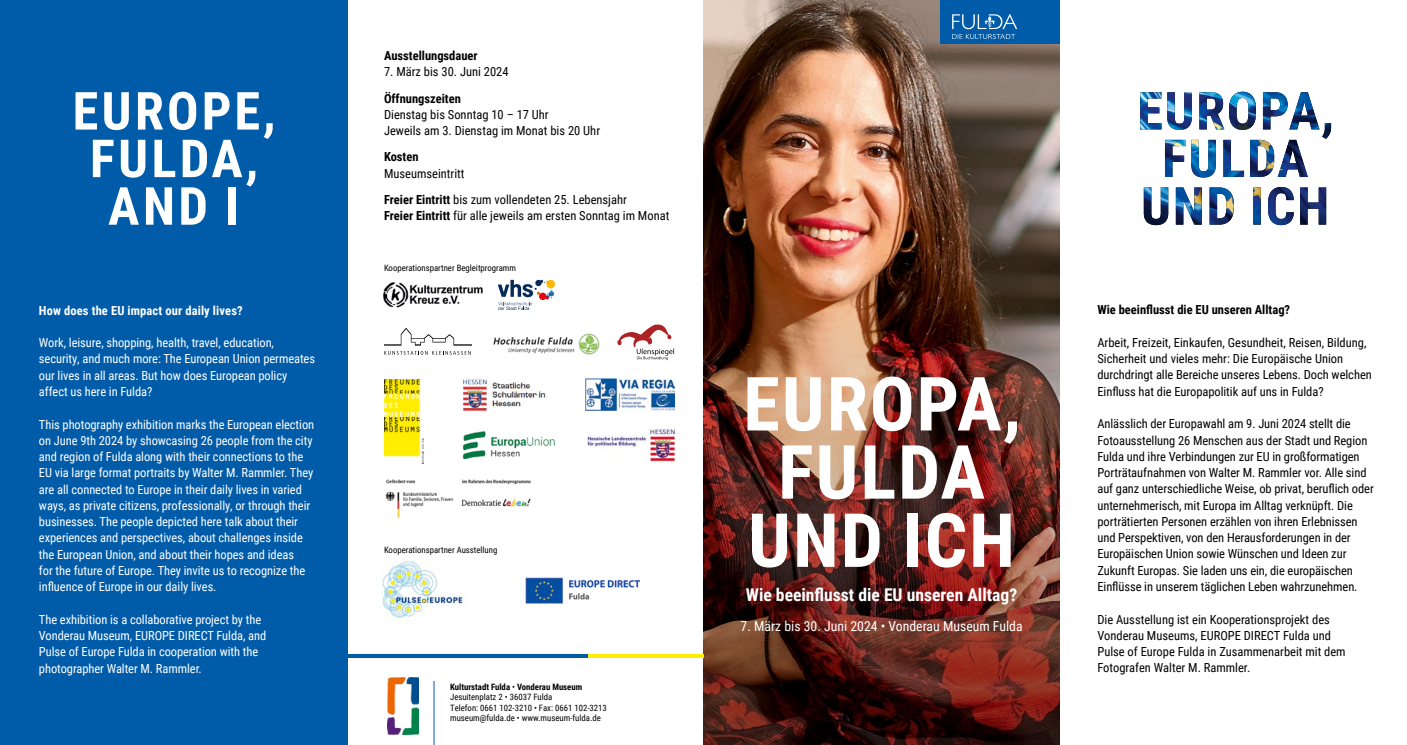
<style>
.page{position:relative;width:1407px;height:745px;background:#fff}
.page>*{position:absolute;margin:0;border:0;box-sizing:border-box;transform-origin:0 0}
.t1{font:700 74.75px/68.1px "Roboto Condensed";letter-spacing:.025em;color:#fff;text-align:center}
.t2{font:700 52.5px/47.5px "Roboto Condensed";letter-spacing:.06em;color:#fff;text-align:center}
.t3{font:700 17.62px "Roboto Condensed";color:#fff}
.t4{font:13.75px "Roboto Condensed";color:#fff}
.t5{font:12.5px/16.2px "Roboto Condensed";letter-spacing:-.005em;color:#000}
.t6{font:12.5px/16.2px "Roboto Condensed";letter-spacing:-.005em;color:#fff}
.t7{font:700 12.5px "Roboto Condensed";color:#000}
.t8{font:700 12.5px "Roboto Condensed";letter-spacing:.01em;color:#fff}
.t9{font:8.75px/10.5px "Roboto Condensed";color:#000}
.s1{font-weight:700}
</style>
<div class="page">
<img style="left:703px;top:0;width:356px;height:262px">
<img style="left:703px;top:262px;width:356px;height:482px">
<div style="left:940px;top:0;width:119px;height:44px;background:#005ca9"></div>
<svg style="left:952px;top:14px;width:65px;height:25px"></svg>
<hr style="left:434px;top:680px;width:1px;height:64px;background:#005ca9">
<img style="left:387px;top:677px;width:32px;height:57px">
<img style="left:383px;top:282px;width:100px;height:26px">
<svg style="left:384px;top:351px;width:87px;height:3px"></svg>
<svg style="left:384px;top:327px;width:87px;height:18px"></svg>
<svg style="left:617px;top:324px;width:57px;height:36px"></svg>
<svg style="left:498px;top:279px;width:57px;height:31px"></svg>
<img style="left:585px;top:378px;width:89px;height:32px">
<img style="left:493px;top:333px;width:107px;height:22px">
<hr style="left:347px;top:654px;width:241px;height:3px;background:#005ca9">
<hr style="left:588px;top:654px;width:115px;height:3px;background:#ffed00">
<img style="left:526px;top:577px;width:113px;height:25px">
<img style="left:382px;top:560px;width:81px;height:58px">
<img style="left:1144px;top:187px;width:182px;height:38px">
<img style="left:1165px;top:139px;width:143px;height:38px">
<img style="left:1140px;top:92px;width:191px;height:47px">
<div style="left:0;top:0;width:347px;height:744px;background:#005ca9"></div>
<img style="left:463px;top:378px;width:83px;height:34px">
<img style="left:462px;top:431px;width:93px;height:27px">
<img style="left:384px;top:379px;width:39px;height:84px">
<img style="left:587px;top:429px;width:89px;height:33px">
<img style="left:385px;top:479px;width:146px;height:39px">
<h2 class="t2" style="left:73px;top:85px;width:205px">EUROPE,<br>FULDA,<br>AND I</h2>
<p class="t8" style="left:39px;top:301px;width:205px">How does the EU impact our daily lives?</p>
<p class="t6" style="left:39px;top:334px;width:278px">Work, leisure, shopping, health, travel, education, security, and much more: The European Union permeates our lives in all areas. But how does European policy affect us here in Fulda?</p>
<p class="t6" style="left:39px;top:415px;width:277px">This photography exhibition marks the European election on June 9th 2024 by showcasing 26 people from the city and region of Fulda along with their connections to the EU via large format portraits by Walter M. Rammler. They are all connected to Europe in their daily lives in varied ways, as private citizens, professionally, or through their businesses. The people depicted here talk about their experiences and perspectives, about challenges inside the European Union, and about their hopes and ideas<br>for the future of Europe. They invite us to recognize the influence of Europe in our daily lives.</p>
<p class="t6" style="left:39px;top:610px;width:229px">The exhibition is a collaborative project by the Vonderau Museum, EUROPE DIRECT Fulda, and Pulse of Europe Fulda in cooperation with the photographer Walter M. Rammler.</p>
<p class="t7" style="left:384px;top:47px;width:95px">Ausstellungsdauer</p>
<p class="t5" style="left:384px;top:63px;width:126px">7. März bis 30. Juni 2024</p>
<p class="t7" style="left:384px;top:89px;width:78px">Öffnungszeiten</p>
<p class="t5" style="left:384px;top:106px;width:218px">Dienstag bis Sonntag 10 – 17 Uhr<br>Jeweils am 3. Dienstag im Monat bis 20 Uhr</p>
<p class="t7" style="left:384px;top:148px;width:36px">Kosten</p>
<p class="t5" style="left:384px;top:160px;width:244px;line-height:26.2px">Museumseintritt<br><span class="s1">Freier Eintritt</span> bis zum vollendeten 25. Lebensjahr</p>
<p class="t5" style="left:384px;top:207px;width:287px"><span class="s1">Freier Eintritt</span> für alle jeweils am ersten Sonntag im Monat</p>
<p class="t9" style="left:384px;top:262px;width:134px">Kooperationspartner Begleitprogramm</p>
<p class="t9" style="left:384px;top:543px;width:115px">Kooperationspartner Ausstellung</p>
<p class="t9" style="left:450px;top:680px;width:158px"><span class="s1">Kulturstadt Fulda</span> • <span class="s1">Vonderau Museum </span>Jesuitenplatz 2 • 36037 Fulda<br>Telefon: 0661 102-3210 • Fax: 0661 102-3213 museum@fulda.de • www.museum-fulda.de</p>
<h1 class="t1" style="left:743px;top:367px;width:280px">EUROPA,<br>FULDA<br>UND ICH</h1>
<h3 class="t3" style="left:746px;top:582px;width:273px">Wie beeinflusst die EU unseren Alltag?</h3>
<p class="t4" style="left:740px;top:615px;width:283px">7. März bis 30. Juni 2024 • Vonderau Museum Fulda</p>
<p class="t7" style="left:1097px;top:301px;width:194px">Wie beeinflusst die EU unseren Alltag?</p>
<p class="t5" style="left:1097px;top:334px;width:276px">Arbeit, Freizeit, Einkaufen, Gesundheit, Reisen, Bildung, Sicherheit und vieles mehr: Die Europäische Union durchdringt alle Bereiche unseres Lebens. Doch welchen Einfluss hat die Europapolitik auf uns in Fulda?</p>
<p class="t5" style="left:1097px;top:415px;width:278px">Anlässlich der Europawahl am 9. Juni 2024 stellt die Fotoausstellung 26 Menschen aus der Stadt und Region Fulda und ihre Verbindungen zur EU in großformatigen Porträtaufnahmen von Walter M. Rammler vor. Alle sind auf ganz unterschiedliche Weise, ob privat, beruflich oder unternehmerisch, mit Europa im Alltag verknüpft. Die porträtierten Personen erzählen von ihren Erlebnissen und Perspektiven, von den Herausforderungen in der Europäischen Union sowie Wünschen und Ideen zur Zukunft Europas. Sie laden uns ein, die europäischen Einflüsse in unserem täglichen Leben wahrzunehmen.</p>
<p class="t5" style="left:1097px;top:610px;width:250px">Die Ausstellung ist ein Kooperationsprojekt des Vonderau Museums, EUROPE DIRECT Fulda und Pulse of Europe Fulda in Zusammenarbeit mit dem Fotografen Walter M. Rammler.</p>
</div>
